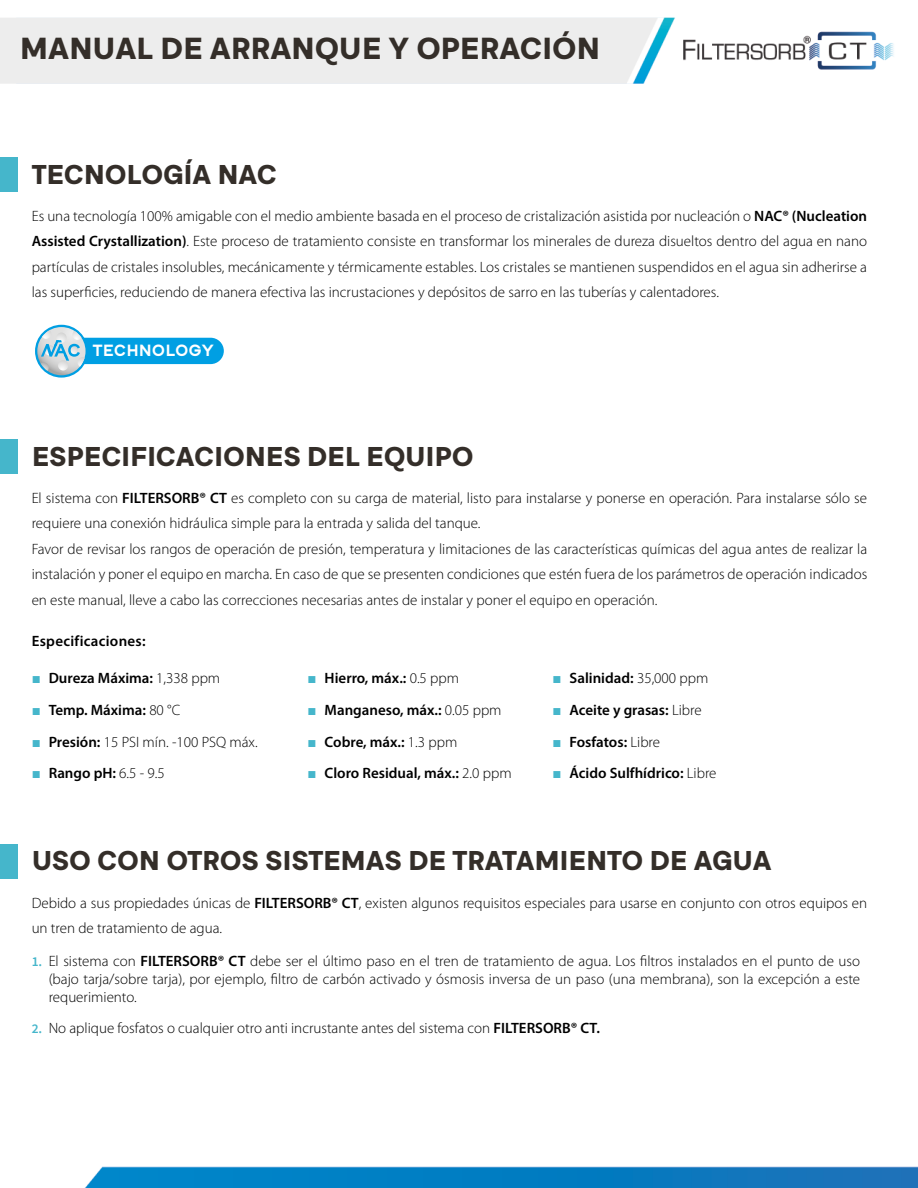
<style>
.page{position:relative;width:918px;height:1188px;background:#fff}
.page>*{position:absolute;margin:0;border:0;box-sizing:border-box;transform-origin:0 0}
.t1{font:900 30px "Quadran";letter-spacing:-.01em;color:#342e29}
.t2{font:900 26.85px "Quadran";letter-spacing:-.01em;color:#342e29}
.t3{font:700 15.45px "Breymont";letter-spacing:.04em;color:#fff}
.t4{font:300 15px/25.5px "Myriad Pro";color:#000;text-align:justify}
.t5{font:600 15px "Myriad Pro";color:#000}
.t6{font:600 15px "Myriad Pro";letter-spacing:.02em;color:#000}
.s1{font-weight:600}
.s2{font-family:"Arial";font-weight:400;color:#45b6cb}
.s3{font-weight:300}
.s4{font-family:"Source Sans Pro";font-weight:600;font-size:13.5px;color:#45b6cb}
</style>
<div class="page">
<img style="left:0;top:17px;width:918px;height:1171px">
<div style="left:0;top:844px;width:17px;height:35px;background:#45b6cb"></div>
<div style="left:0;top:439px;width:17px;height:35px;background:#45b6cb"></div>
<div style="left:0;top:158px;width:17px;height:34px;background:#45b6cb"></div>
<div style="left:61px;top:338px;width:163px;height:26px;background:#009fe3;border-radius:13px"></div>
<div style="left:35px;top:325px;width:53px;height:53px;border:5px solid #009fe3;border-radius:50%"></div>
<svg style="left:37px;top:327px;width:49px;height:48px"></svg>
<svg style="left:41px;top:330px;width:44px;height:41px;background:#b2d1de"></svg>
<p class="t1" style="left:20px;top:29px;width:582px">MANUAL DE ARRANQUE Y OPERACIÓN</p>
<p class="t2" style="left:32px;top:157px;width:247px">TECNOLOGÍA NAC</p>
<p class="t4" style="left:32px;top:203px;width:837px">Es una tecnología 100% amigable con el medio ambiente basada en el proceso de cristalización asistida por nucleación o <span class="s1">NAC® (Nucleation Assisted Crystallization)</span>. Este proceso de tratamiento consiste en transformar los minerales de dureza disueltos dentro del agua en nano partículas de cristales insolubles, mecánicamente y térmicamente estables. Los cristales se mantienen suspendidos en el agua sin adherirse a las superficies, reduciendo de manera efectiva las incrustaciones y depósitos de sarro en las tuberías y calentadores.</p>
<p class="t3" style="left:93px;top:340px;width:123px">TECHNOLOGY</p>
<p class="t2" style="left:32px;top:439px;width:444px">ESPECIFICACIONES DEL EQUIPO</p>
<p class="t4" style="left:32px;top:485px;width:837px">El sistema con <span class="s1">FILTERSORB® CT</span> es completo con su carga de material, listo para instalarse y ponerse en operación. Para instalarse sólo se requiere una conexión hidráulica simple para la entrada y salida del tanque.</p>
<p class="t4" style="left:32px;top:536px;width:837px">Favor de revisar los rangos de operación de presión, temperatura y limitaciones de las características químicas del agua antes de realizar la instalación y poner el equipo en marcha. En caso de que se presenten condiciones que estén fuera de los parámetros de operación indicados en este manual, lleve a cabo las correcciones necesarias antes de instalar y poner el equipo en operación.</p>
<p class="t6" style="left:32px;top:632px;width:116px">Especificaciones:</p>
<p class="t5" style="left:32px;top:669px;width:190px"><span class="s2">■</span> Dureza Máxima: <span class="s3">1,338 ppm</span></p>
<p class="t5" style="left:32px;top:700px;width:150px"><span class="s2">■</span> Temp. Máxima: <span class="s3">80 °C</span></p>
<p class="t4" style="left:32px;top:729px;width:228px"><span class="s2">■</span> <span class="s1">Presión:</span> 15 PSI mín. -100 PSQ máx.</p>
<p class="t5" style="left:32px;top:764px;width:135px"><span class="s2">■</span> Rango pH: <span class="s3">6.5 - 9.5</span></p>
<p class="t5" style="left:308px;top:669px;width:153px"><span class="s2">■</span> Hierro, máx.: <span class="s3">0.5 ppm</span></p>
<p class="t5" style="left:308px;top:700px;width:195px"><span class="s2">■</span> Manganeso, máx.: <span class="s3">0.05 ppm</span></p>
<p class="t5" style="left:308px;top:732px;width:151px"><span class="s2">■</span> Cobre, máx.: <span class="s3">1.3 ppm</span></p>
<p class="t5" style="left:308px;top:764px;width:205px"><span class="s2">■</span> Cloro Residual, máx.: <span class="s3">2.0 ppm</span></p>
<p class="t5" style="left:553px;top:669px;width:157px"><span class="s2">■</span> Salinidad: <span class="s3">35,000 ppm</span></p>
<p class="t5" style="left:553px;top:700px;width:151px"><span class="s2">■</span> Aceite y grasas: <span class="s3">Libre</span></p>
<p class="t5" style="left:553px;top:732px;width:109px"><span class="s2">■</span> Fosfatos: <span class="s3">Libre</span></p>
<p class="t5" style="left:553px;top:764px;width:166px"><span class="s2">■</span> Ácido Sulfhídrico: <span class="s3">Libre</span></p>
<p class="t2" style="left:32px;top:843px;width:741px">USO CON OTROS SISTEMAS DE TRATAMIENTO DE AGUA</p>
<p class="t4" style="left:32px;top:890px;width:837px">Debido a sus propiedades únicas de <span class="s1">FILTERSORB® CT</span>, existen algunos requisitos especiales para usarse en conjunto con otros equipos en un tren de tratamiento de agua.</p>
<p class="t4" style="left:49px;top:952px;width:813px;line-height:18px;text-indent:-17px"><span class="s4">1.</span> El sistema con <span class="s1">FILTERSORB® CT</span> debe ser el último paso en el tren de tratamiento de agua. Los filtros instalados en el punto de uso (bajo tarja/sobre tarja), por ejemplo, filtro de carbón activado y ósmosis inversa de un paso (una membrana), son la excepción a este requerimiento.</p>
<p class="t4" style="left:32px;top:1015px;width:570px"><span class="s4">2.</span> No aplique fosfatos o cualquier otro anti incrustante antes del sistema con <span class="s1">FILTERSORB® CT.</span></p>
</div>
